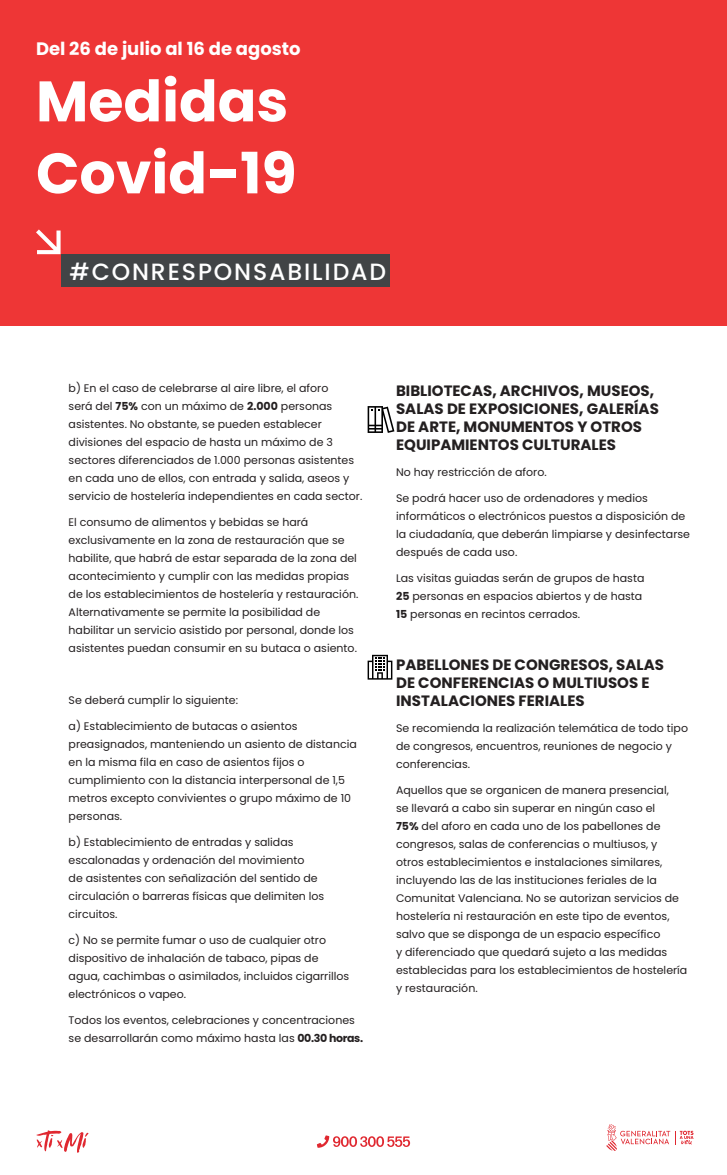
<style>
.page{position:relative;width:727px;height:1175px;background:#fff}
.page>*{position:absolute;margin:0;border:0;box-sizing:border-box;transform-origin:0 0}
.t1{font:700 57px/72px "Poppins";color:#fff}
.t2{font:500 23.5px "Poppins";letter-spacing:.08em;color:#fff}
.t3{font:700 18px "Poppins";color:#fff}
.t4{font:700 15px/18px "Poppins";color:#231f20}
.t5{font:11px/18px "Poppins";color:#231f20}
.s1{font-weight:700}
</style>
<div class="page">
<div style="left:0;top:0;width:727px;height:325px;background:#ee3636"></div>
<svg style="left:36px;top:1130px;width:53px;height:23px"></svg>
<svg style="left:606px;top:1124px;width:87px;height:27px"></svg>
<svg style="left:317px;top:1135px;width:93px;height:13px"></svg>
<svg style="left:367px;top:655px;width:25px;height:25px"></svg>
<svg style="left:368px;top:406px;width:26px;height:27px"></svg>
<div style="left:61px;top:254px;width:328px;height:33px;background:#414446"></div>
<svg style="left:36px;top:229px;width:25px;height:25px"></svg>
<h3 class="t3" style="left:36px;top:38px;width:266px">Del 26 de julio al 16 de agosto</h3>
<h1 class="t1" style="left:36px;top:66px;width:262px">Medidas<br>Covid-19</h1>
<h2 class="t2" style="left:69px;top:258px;width:318px">#CONRESPONSABILIDAD</h2>
<p class="t5" style="left:69px;top:379px;width:295px">b) En el caso de celebrarse al aire libre, el aforo<br>será del <span class="s1">75%</span> con un máximo de <span class="s1">2.000</span> personas asistentes. No obstante, se pueden establecer divisiones del espacio de hasta un máximo de 3 sectores diferenciados de 1.000 personas asistentes en cada uno de ellos, con entrada y salida, aseos y servicio de hostelería independientes en cada sector.</p>
<p class="t5" style="left:69px;top:513px;width:291px">El consumo de alimentos y bebidas se hará exclusivamente en la zona de restauración que se habilite, que habrá de estar separada de la zona del acontecimiento y cumplir con las medidas propias de los establecimientos de hostelería y restauración.<br>Alternativamente se permite la posibilidad de habilitar un servicio asistido por personal, donde los asistentes puedan consumir en su butaca o asiento.</p>
<p class="t5" style="left:69px;top:691px;width:171px">Se deberá cumplir lo siguiente:</p>
<p class="t5" style="left:69px;top:717px;width:290px">a) Establecimiento de butacas o asientos preasignados, manteniendo un asiento de distancia en la misma fila en caso de asientos fijos o cumplimiento con la distancia interpersonal de 1,5 metros excepto convivientes o grupo máximo de 10 personas.</p>
<p class="t5" style="left:69px;top:833px;width:257px">b) Establecimiento de entradas y salidas escalonadas y ordenación del movimiento<br>de asistentes con señalización del sentido de circulación o barreras físicas que delimiten los circuitos.</p>
<p class="t5" style="left:69px;top:931px;width:282px">c) No se permite fumar o uso de cualquier otro dispositivo de inhalación de tabaco, pipas de agua, cachimbas o asimilados, incluidos cigarrillos electrónicos o vapeo.</p>
<p class="t5" style="left:69px;top:1011px;width:296px">Todos los eventos, celebraciones y concentraciones se desarrollarán como máximo hasta las <span class="s1">00.30 horas.</span></p>
<h3 class="t4" style="left:396px;top:382px;width:264px">BIBLIOTECAS, ARCHIVOS, MUSEOS,<br>SALAS DE EXPOSICIONES, GALERÍAS<br>DE ARTE, MONUMENTOS Y OTROS<br>EQUIPAMIENTOS CULTURALES</h3>
<p class="t5" style="left:396px;top:464px;width:152px">No hay restricción de aforo.</p>
<p class="t5" style="left:396px;top:490px;width:295px">Se podrá hacer uso de ordenadores y medios informáticos o electrónicos puestos a disposición de la ciudadanía, que deberán limpiarse y desinfectarse después de cada uso.</p>
<p class="t5" style="left:396px;top:570px;width:250px">Las visitas guiadas serán de grupos de hasta<br><span class="s1">25</span> personas en espacios abiertos y de hasta<br><span class="s1">15</span> personas en recintos cerrados.</p>
<h3 class="t4" style="left:396px;top:656px;width:269px">PABELLONES DE CONGRESOS, SALAS<br>DE CONFERENCIAS O MULTIUSOS E<br>INSTALACIONES FERIALES</h3>
<p class="t5" style="left:396px;top:720px;width:293px">Se recomienda la realización telemática de todo tipo de congresos, encuentros, reuniones de negocio y conferencias.</p>
<p class="t5" style="left:396px;top:782px;width:293px">Aquellos que se organicen de manera presencial,<br>se llevará a cabo sin superar en ningún caso el<br><span class="s1">75%</span> del aforo en cada uno de los pabellones de congresos, salas de conferencias o multiusos, y otros establecimientos e instalaciones similares, incluyendo las de las instituciones feriales de la Comunitat Valenciana. No se autorizan servicios de hostelería ni restauración en este tipo de eventos, salvo que se disponga de un espacio específico<br>y diferenciado que quedará sujeto a las medidas establecidas para los establecimientos de hostelería y restauración.</p>
</div>
